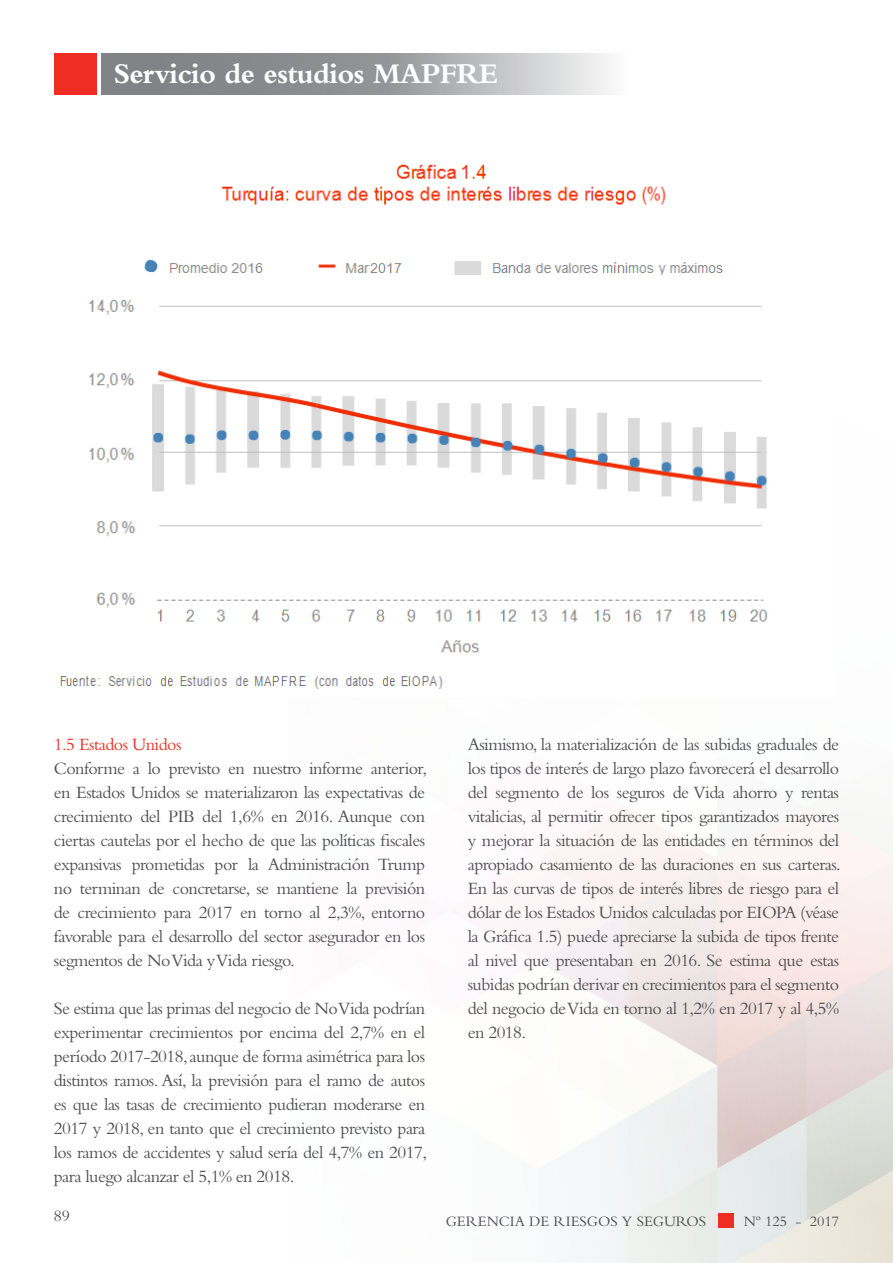
<style>
.page{position:relative;width:893px;height:1263px;background:#fff}
.page>*{position:absolute;margin:0;border:0;box-sizing:border-box;transform-origin:0 0}
.t1{font:700 29.7px "Bembo Std";letter-spacing:-.025em;color:#fff}
.t2{font:18px/24px "Bembo Std";letter-spacing:-.03em;color:#505052;text-align:justify}
.t3{font:18px "Bembo Std";letter-spacing:-.03em;color:#ef3024}
.t4{font:16.5px "Bembo Std";color:#505052}
.t5{font:15px "Bembo Std";color:#505052}
</style>
<div class="page">
<svg style="left:503px;top:808px;width:390px;height:455px"></svg>
<div style="left:54px;top:54px;width:43px;height:41px;background:#ee2e22"></div>
<svg style="left:101px;top:54px;width:506px;height:41px;background:#a1a3a5"></svg>
<div style="left:718px;top:1213px;width:15px;height:15px;background:#ee2e22"></div>
<img style="left:60px;top:164px;width:708px;height:525px">
<h1 class="t1" style="left:114px;top:57px;width:386px">Servicio de estudios MAPFRE</h1>
<p class="t3" style="left:54px;top:734px;width:129px">1.5 Estados Unidos</p>
<p class="t2" style="left:54px;top:756px;width:375px">Conforme a lo previsto en nuestro informe anterior, en Estados Unidos se materializaron las expectativas de crecimiento del PIB del 1,6% en 2016. Aunque con ciertas cautelas por el hecho de que las políticas fiscales expansivas prometidas por la Administración Trump no terminan de concretarse, se mantiene la previsión de crecimiento para 2017 en torno al 2,3%, entorno favorable para el desarrollo del sector asegurador en los segmentos de No Vida y Vida riesgo.</p>
<p class="t2" style="left:54px;top:996px;width:375px">Se estima que las primas del negocio de No Vida podrían experimentar crecimientos por encima del 2,7% en el período 2017-2018, aunque de forma asimétrica para los distintos ramos. Así, la previsión para el ramo de autos es que las tasas de crecimiento pudieran moderarse en 2017 y 2018, en tanto que el crecimiento previsto para los ramos de accidentes y salud sería del 4,7% en 2017, para luego alcanzar el 5,1% en 2018.</p>
<p class="t4" style="left:54px;top:1206px;width:18px">89</p>
<p class="t2" style="left:468px;top:732px;width:375px">Asimismo, la materialización de las subidas graduales de los tipos de interés de largo plazo favorecerá el desarrollo del segmento de los seguros de Vida ahorro y rentas vitalicias, al permitir ofrecer tipos garantizados mayores y mejorar la situación de las entidades en términos del apropiado casamiento de las duraciones en sus carteras.<br>En las curvas de tipos de interés libres de riesgo para el dólar de los Estados Unidos calculadas por EIOPA (véase la Gráfica 1.5) puede apreciarse la subida de tipos frente al nivel que presentaban en 2016. Se estima que estas subidas podrían derivar en crecimientos para el segmento del negocio de Vida en torno al 1,2% en 2017 y al 4,5% en 2018.</p>
<p class="t5" style="left:446px;top:1212px;width:262px">GERENCIA DE RIESGOS Y SEGUROS</p>
<p class="t5" style="left:744px;top:1212px;width:97px">Nº 125 - 2017</p>
</div>
